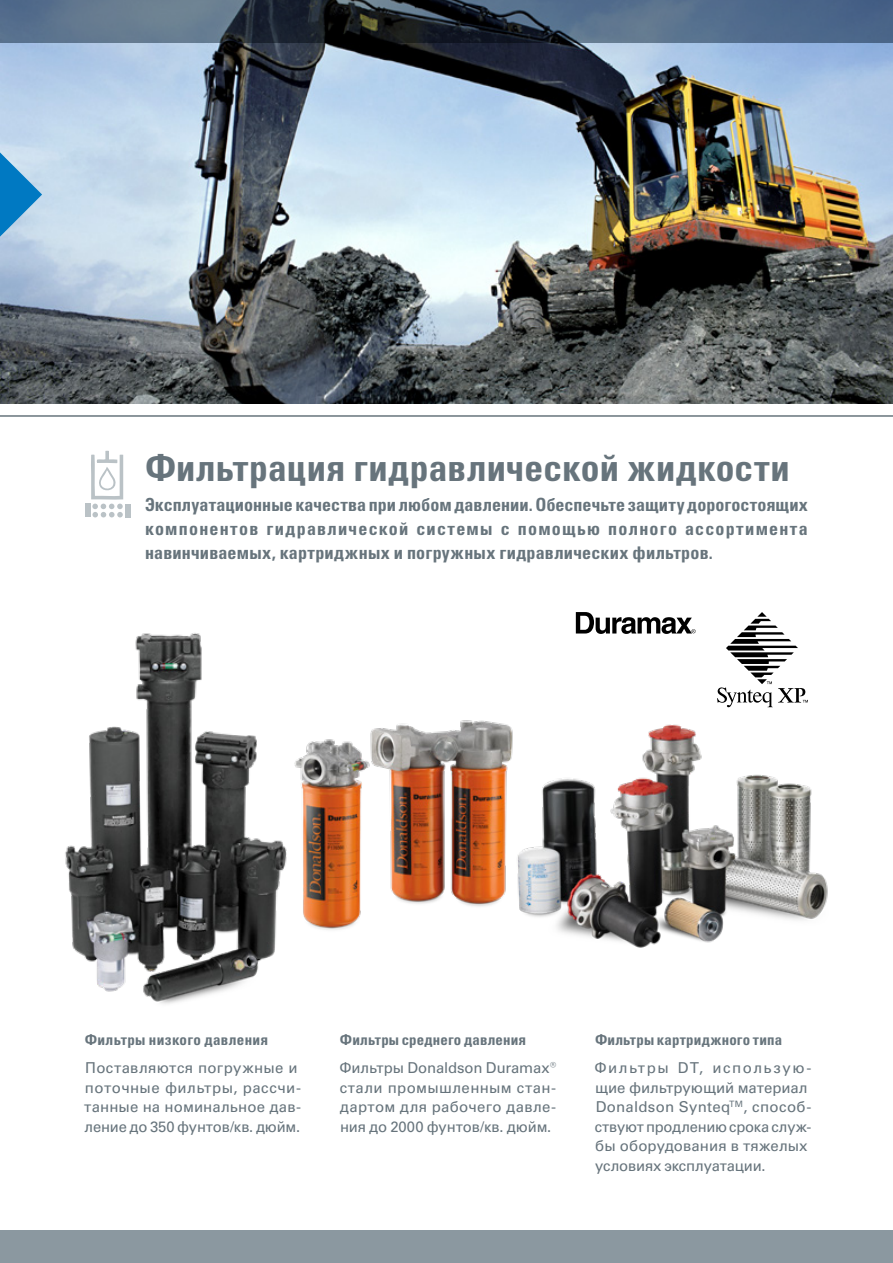
<style>
.page{position:relative;width:893px;height:1263px;background:#fff}
.page>*{position:absolute;margin:0;border:0;box-sizing:border-box;transform-origin:0 0}
.t1{font:37.5px "Univers LTCYR 67 Bold Cond";letter-spacing:.005em;color:#67747c}
.t2{font:18px/24px "Univers LTCYR 67 Bold Cond";letter-spacing:.015em;color:#67747c;text-align:justify}
.Body{font:15px/19.5px "Univers LTCYR 55 Roman";letter-spacing:.01em;color:#67747c}
.Body-2{font:15px "Univers LTCYR 67 Bold Cond";letter-spacing:.02em;color:#67747c}
</style>
<div class="page">
<div style="left:0;top:1230px;width:893px;height:33px;background:#8b98a0"></div>
<hr style="left:0;top:415px;width:893px;height:2px;background:#67747c">
<img style="left:0;top:43px;width:893px;height:361px">
<svg style="left:0;top:152px;width:42px;height:85px"></svg>
<svg style="left:0;top:0;width:893px;height:43px"></svg>
<img style="left:65px;top:612px;width:763px;height:392px">
<svg style="left:91px;top:451px;width:32px;height:66px"></svg>
<div style="left:125px;top:504px;width:6px;height:13px;background:#bac2c6"></div>
<div style="left:85px;top:504px;width:5px;height:13px;background:#bac2c6"></div>
<svg style="left:717px;top:612px;width:91px;height:95px"></svg>
<svg style="left:576px;top:612px;width:120px;height:22px"></svg>
<p class="t1" style="left:145px;top:444px;width:646px">Фильтрация гидравлической жидкости</p>
<h4 class="t2" style="left:145px;top:492px;width:664px">Эксплуатационные качества при любом давлении. Обеспечьте защиту дорогостоящих компонентов гидравлической системы с помощью полного ассортимента навинчиваемых, картриджных и погружных гидравлических фильтров.</h4>
<h5 class="Body-2" style="left:85px;top:1031px;width:185px">Фильтры низкого давления</h5>
<p class="Body" style="left:84px;top:1058px;width:218px">Поставляются погружные и поточные фильтры, рассчи&shy;танные на номинальное дав&shy;ление до 350 фунтов/кв. дюйм.</p>
<p class="Body-2" style="left:340px;top:1031px;width:188px">Фильтры среднего давления</p>
<p class="Body" style="left:339px;top:1058px;width:218px;text-align:justify">Фильтры Donaldson Duramax® стали промышленным стан&shy;дартом для рабочего давле&shy;ния до 2000 фунтов/кв. дюйм.</p>
<p class="Body-2" style="left:595px;top:1031px;width:189px">Фильтры картриджного типа</p>
<p class="Body" style="left:595px;top:1058px;width:218px">Фильтры DT, использую&shy;щие фильтрующий материал<br>Donaldson Synteq<sup>TM</sup>, способ&shy;ствуют продлению срока служ&shy;бы оборудования в тяжелых условиях эксплуатации.</p>
</div>
